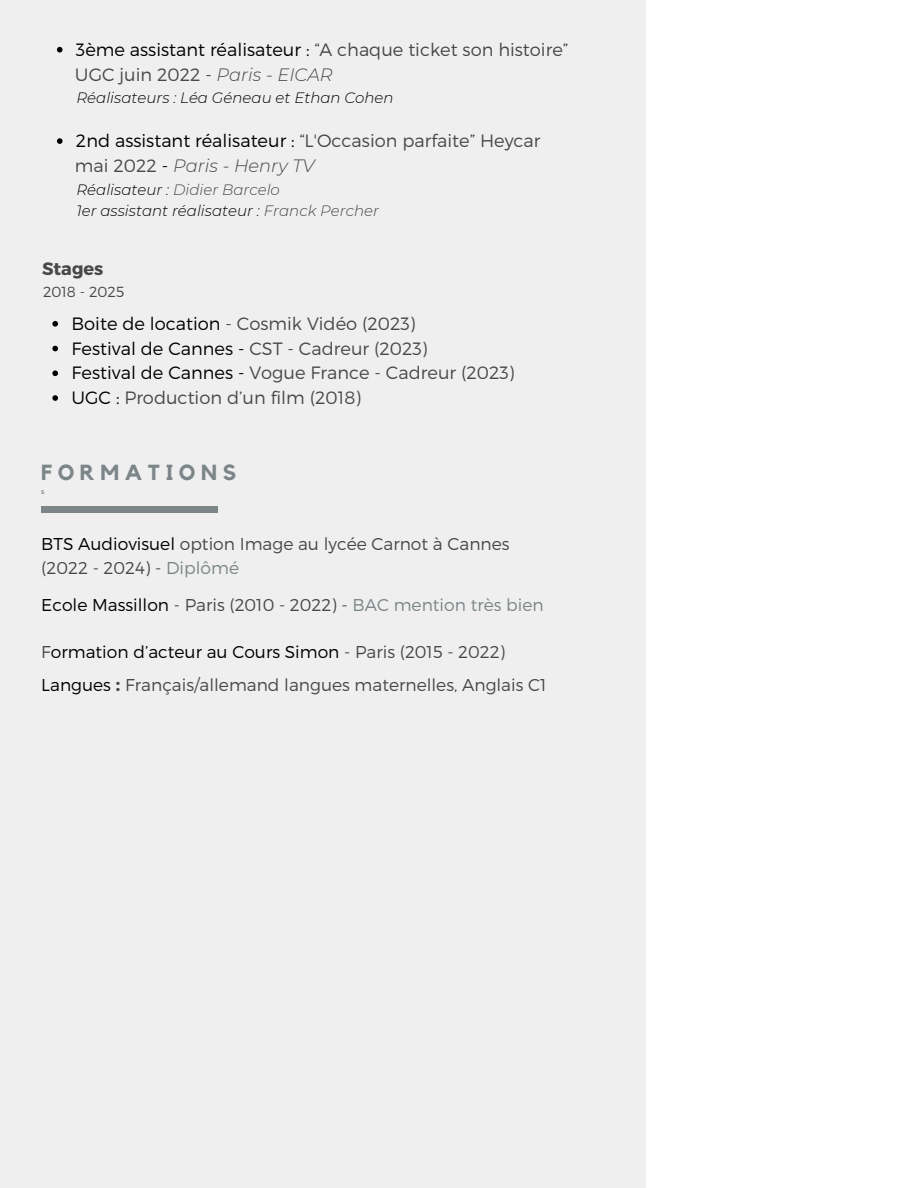
<style>
.page{position:relative;width:918px;height:1188px;background:#fff}
.page>*{position:absolute;margin:0;border:0;box-sizing:border-box;transform-origin:0 0}
.t1{font:700 21.75px "Kollektif";letter-spacing:.255em;color:#7c8587}
.t2{font:300 17.85px "Montserrat";color:#484848}
.t3{font:300 17.85px "Montserrat";color:#000}
.t4{font:italic 300 17.85px "Montserrat";color:#484848}
.t5{font:700 17.85px "Montserrat";color:#484848}
.t6{font:300 17.1px/23.7px "Montserrat";color:#484848}
.t7{font:300 17.1px "Montserrat";color:#000}
.t8{font:italic 300 15px "Montserrat";color:#000}
.t9{font:italic 300 15px "Montserrat";color:#484848}
.t10{font:300 14.55px "Montserrat";color:#484848}
.t11{font:700 5.25px "Kollektif";color:#7c8587}
.s1{color:#000}
.s2{font-style:italic}
.s3{font-style:normal}
.s4{font-style:normal;color:#000}
.s5{color:#484848}
.s6{color:#7c8587}
.s7{font-weight:700}
</style>
<div class="page">
<div style="left:0;top:0;width:646px;height:1188px;background:#efefef"></div>
<div style="left:41px;top:506px;width:176px;height:7px;background:#7c8587"></div>
<svg style="left:52px;top:321px;width:6px;height:6px"></svg>
<svg style="left:52px;top:346px;width:6px;height:5px"></svg>
<svg style="left:52px;top:370px;width:6px;height:6px"></svg>
<svg style="left:52px;top:395px;width:6px;height:6px"></svg>
<svg style="left:57px;top:47px;width:6px;height:6px"></svg>
<svg style="left:57px;top:138px;width:6px;height:6px"></svg>
<p class="t2" style="left:76px;top:38px;width:494px"><span class="s1">3ème assistant réalisateur :</span> “A chaque ticket son histoire”</p>
<p class="t2" style="left:75px;top:63px;width:259px">UGC juin 2022 - <span class="s2">Paris - EICAR</span></p>
<p class="t8" style="left:76px;top:89px;width:319px">Réalisateurs : Léa Géneau et Ethan Cohen</p>
<h1 class="t2" style="left:76px;top:129px;width:466px"><span class="s1">2nd assistant réalisateur :</span> “L'Occasion parfaite” Heycar</h1>
<h3 class="t4" style="left:75px;top:155px;width:241px"><span class="s3">mai 2022</span> <span class="s4">-</span> Paris - Henry TV</h3>
<h3 class="t9" style="left:76px;top:180px;width:205px"><span class="s1">Réalisateur :</span> Didier Barcelo</h3>
<h3 class="t8" style="left:77px;top:201px;width:304px">1er assistant réalisateur : <span class="s5">Franck Percher</span></h3>
<p class="t5" style="left:42px;top:257px;width:63px">Stages</p>
<p class="t2" style="left:71px;top:312px;width:346px"><span class="s1">Boite de location</span> - Cosmik Vidéo (2023)</p>
<p class="t3" style="left:71px;top:337px;width:358px">Festival de Cannes - <span class="s5">CST - Cadreur (2023)</span></p>
<p class="t2" style="left:71px;top:362px;width:445px"><span class="s1">Festival de Cannes -</span> Vogue France - Cadreur (2023)</p>
<h2 class="t2" style="left:71px;top:386px;width:291px"><span class="s1">UGC :</span> Production d’un film (2018)</h2>
<h4 class="t10" style="left:43px;top:282px;width:83px">2018 - 2025</h4>
<p class="t1" style="left:41px;top:463px;width:196px">FORMATIONS</p>
<p class="t11" style="left:41px;top:490px;width:5px">S</p>
<p class="t6" style="left:41px;top:531px;width:470px"><span class="s1">BTS Audiovisuel</span> option Image au lycée Carnot à Cannes (2022 - 2024) - <span class="s6">Diplômé</span></p>
<p class="t6" style="left:41px;top:592px;width:504px"><span class="s1">Ecole Massillon</span> - Paris (2010 - 2022) - <span class="s6">BAC mention très bien</span></p>
<p class="t7" style="left:41px;top:641px;width:465px"><span class="s5">F</span>ormation d’acteur au Cours Simon <span class="s5">- Paris (2015 - 2022)</span></p>
<p class="t6" style="left:41px;top:672px;width:507px"><span class="s1">Langues</span> <span class="s7">:</span> Français/allemand langues maternelles, Anglais C1</p>
</div>
